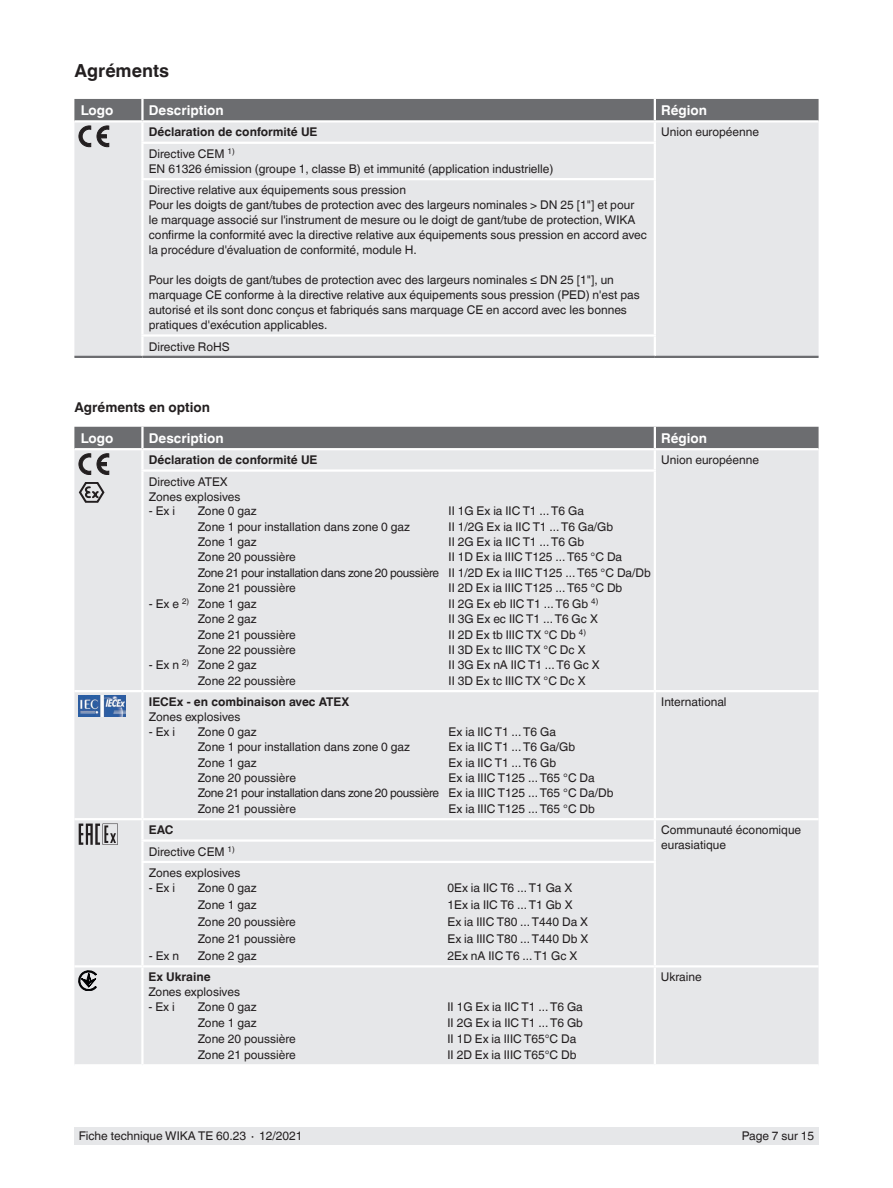
<style>
.page{position:relative;width:893px;height:1188px;background:#fff}
.page>*{position:absolute;margin:0;border:0;box-sizing:border-box;transform-origin:0 0}
.t1{font:700 18px "Helvetica World";color:#231f20}
.t2{font:700 13.5px "Helvetica World";color:#fff}
.t3{font:700 13.5px "Helvetica World";color:#231f20}
.t4{font:12px/15px "Helvetica World";color:#231f20}
.t5{font:700 12px "Helvetica World";color:#231f20}
</style>
<div class="page">
<div style="left:74px;top:1128px;width:745px;height:17px;background:#e6e7e9"></div>
<div style="left:74px;top:147px;width:745px;height:209px;background:#e6e7e9"></div>
<hr style="left:74px;top:356px;width:68px;height:2px;background:#6c6d70">
<hr style="left:655px;top:356px;width:164px;height:2px;background:#6c6d70">
<hr style="left:141px;top:178px;width:515px;height:2px;background:#fff">
<hr style="left:141px;top:334px;width:515px;height:3px;background:#fff">
<hr style="left:141px;top:144px;width:3px;height:34px;background:#fff">
<hr style="left:141px;top:180px;width:3px;height:154px;background:#fff">
<hr style="left:141px;top:337px;width:3px;height:19px;background:#fff">
<hr style="left:654px;top:144px;width:2px;height:34px;background:#fff">
<hr style="left:654px;top:180px;width:2px;height:154px;background:#fff">
<svg style="left:654px;top:337px;width:2px;height:19px"></svg>
<hr style="left:142px;top:356px;width:513px;height:2px;background:#6c6d70">
<div style="left:74px;top:475px;width:745px;height:589px;background:#e6e7e9"></div>
<hr style="left:142px;top:818px;width:513px;height:2px;background:#fff">
<hr style="left:141px;top:839px;width:515px;height:3px;background:#fff">
<hr style="left:141px;top:861px;width:515px;height:2px;background:#fff">
<hr style="left:654px;top:968px;width:2px;height:96px;background:#fff">
<hr style="left:142px;top:965px;width:513px;height:3px;background:#fff">
<hr style="left:655px;top:965px;width:164px;height:3px;background:#fff">
<hr style="left:74px;top:690px;width:68px;height:2px;background:#fff">
<hr style="left:142px;top:690px;width:513px;height:2px;background:#fff">
<hr style="left:74px;top:965px;width:68px;height:3px;background:#fff">
<hr style="left:141px;top:968px;width:3px;height:96px;background:#fff">
<hr style="left:654px;top:692px;width:2px;height:126px;background:#fff">
<hr style="left:141px;top:472px;width:3px;height:218px;background:#fff">
<hr style="left:141px;top:692px;width:3px;height:126px;background:#fff">
<hr style="left:141px;top:863px;width:3px;height:102px;background:#fff">
<hr style="left:654px;top:472px;width:2px;height:218px;background:#fff">
<hr style="left:655px;top:690px;width:164px;height:2px;background:#fff">
<svg style="left:654px;top:820px;width:2px;height:41px"></svg>
<hr style="left:654px;top:863px;width:2px;height:102px;background:#fff">
<hr style="left:655px;top:818px;width:164px;height:2px;background:#fff">
<hr style="left:74px;top:818px;width:68px;height:2px;background:#fff">
<hr style="left:141px;top:820px;width:3px;height:19px;background:#fff">
<hr style="left:141px;top:842px;width:3px;height:19px;background:#fff">
<svg style="left:74px;top:99px;width:745px;height:48px;background:#b0b1b3"></svg>
<svg style="left:74px;top:427px;width:745px;height:48px;background:#b1b2b4"></svg>
<svg style="left:79px;top:482px;width:26px;height:21px"></svg>
<img style="left:79px;top:695px;width:47px;height:22px">
<svg style="left:79px;top:824px;width:39px;height:21px"></svg>
<svg style="left:79px;top:971px;width:17px;height:20px"></svg>
<h1 class="t1" style="left:74px;top:60px;width:96px">Agréments</h1>
<p class="t2" style="left:81px;top:102px;width:34px">Logo</p>
<p class="t2" style="left:149px;top:102px;width:76px">Description</p>
<p class="t2" style="left:661px;top:102px;width:47px">Région</p>
<p class="t5" style="left:149px;top:125px;width:170px">Déclaration de conformité UE</p>
<p class="t4" style="left:661px;top:125px;width:99px">Union européenne</p>
<p class="t4" style="left:149px;top:146px;width:406px">Directive CEM <sup>1)<br></sup>EN 61326 émission (groupe 1, classe B) et immunité (application industrielle)</p>
<p class="t4" style="left:149px;top:182px;width:500px">Directive relative aux équipements sous pression<br>Pour les doigts de gant/tubes de protection avec des largeurs nominales &gt; DN 25 [1"] et pour<br>le marquage associé sur l'instrument de mesure ou le doigt de gant/tube de protection, WIKA confirme la conformité avec la directive relative aux équipements sous pression en accord avec la procédure d'évaluation de conformité, module H.</p>
<p class="t4" style="left:149px;top:272px;width:492px">Pour les doigts de gant/tubes de protection avec des largeurs nominales ≤ DN 25 [1"], un marquage CE conforme à la directive relative aux équipements sous pression (PED) n'est pas autorisé et ils sont donc conçus et fabriqués sans marquage CE en accord avec les bonnes pratiques d'exécution applicables.</p>
<p class="t4" style="left:149px;top:339px;width:82px">Directive RoHS</p>
<p class="t3" style="left:74px;top:399px;width:137px">Agréments en option</p>
<p class="t2" style="left:81px;top:430px;width:34px">Logo</p>
<p class="t2" style="left:149px;top:430px;width:76px">Description</p>
<p class="t2" style="left:661px;top:430px;width:47px">Région</p>
<p class="t5" style="left:149px;top:453px;width:170px">Déclaration de conformité UE</p>
<p class="t4" style="left:661px;top:453px;width:99px">Union européenne</p>
<p class="t4" style="left:149px;top:474px;width:93px">Directive ATEX<br>Zones explosives</p>
<p class="t4" style="left:149px;top:504px;width:28px">- Ex i</p>
<p class="t4" style="left:198px;top:504px;width:60px">Zone 0 gaz</p>
<p class="t4" style="left:449px;top:504px;width:137px">II 1G Ex ia IIC T1 ... T6 Ga</p>
<p class="t4" style="left:198px;top:519px;width:214px">Zone 1 pour installation dans zone 0 gaz</p>
<p class="t4" style="left:449px;top:519px;width:166px">II 1/2G Ex ia IIC T1 ... T6 Ga/Gb</p>
<p class="t4" style="left:198px;top:534px;width:60px">Zone 1 gaz</p>
<p class="t4" style="left:449px;top:534px;width:137px">II 2G Ex ia IIC T1 ... T6 Gb</p>
<p class="t4" style="left:198px;top:550px;width:100px">Zone 20 poussière</p>
<p class="t4" style="left:198px;top:550px;width:455px;line-height:15.5px;text-indent:251px">II 1D Ex ia IIIC T125 ... T65 °C Da<br>Zone 21 pour installation dans zone 20 poussière II 1/2D Ex ia IIIC T125 ... T65 °C Da/Db<br>Zone 21 poussière</p>
<p class="t4" style="left:449px;top:581px;width:175px">II 2D Ex ia IIIC T125 ... T65 °C Db</p>
<p class="t4" style="left:149px;top:596px;width:109px">- Ex e <sup>2)</sup> Zone 1 gaz</p>
<p class="t4" style="left:449px;top:596px;width:151px">II 2G Ex eb IIC T1 ... T6 Gb <sup>4)</sup></p>
<p class="t4" style="left:198px;top:611px;width:60px">Zone 2 gaz</p>
<p class="t4" style="left:449px;top:611px;width:151px">II 3G Ex ec IIC T1 ... T6 Gc X</p>
<p class="t4" style="left:198px;top:627px;width:100px">Zone 21 poussière</p>
<p class="t4" style="left:449px;top:627px;width:139px">II 2D Ex tb IIIC TX °C Db <sup>4)</sup></p>
<p class="t4" style="left:198px;top:642px;width:100px">Zone 22 poussière</p>
<p class="t4" style="left:449px;top:642px;width:138px">II 3D Ex tc IIIC TX °C Dc X</p>
<p class="t4" style="left:149px;top:658px;width:109px">- Ex n <sup>2)</sup> Zone 2 gaz</p>
<p class="t4" style="left:449px;top:658px;width:153px">II 3G Ex nA IIC T1 ... T6 Gc X</p>
<p class="t4" style="left:198px;top:673px;width:100px">Zone 22 poussière</p>
<p class="t4" style="left:449px;top:673px;width:138px">II 3D Ex tc IIIC TX °C Dc X</p>
<p class="t5" style="left:149px;top:695px;width:202px">IECEx - en combinaison avec ATEX</p>
<p class="t4" style="left:149px;top:709px;width:93px">Zones explosives</p>
<p class="t4" style="left:149px;top:724px;width:28px">- Ex i</p>
<p class="t4" style="left:198px;top:724px;width:60px">Zone 0 gaz</p>
<p class="t4" style="left:449px;top:724px;width:109px">Ex ia IIC T1 ... T6 Ga</p>
<p class="t4" style="left:198px;top:740px;width:214px">Zone 1 pour installation dans zone 0 gaz</p>
<p class="t4" style="left:449px;top:740px;width:128px">Ex ia IIC T1 ... T6 Ga/Gb</p>
<p class="t4" style="left:198px;top:755px;width:60px">Zone 1 gaz</p>
<p class="t4" style="left:449px;top:755px;width:109px">Ex ia IIC T1 ... T6 Gb</p>
<p class="t4" style="left:198px;top:770px;width:100px">Zone 20 poussière</p>
<p class="t4" style="left:198px;top:770px;width:417px;line-height:15.5px;text-indent:251px">Ex ia IIIC T125 ... T65 °C Da<br>Zone 21 pour installation dans zone 20 poussière Ex ia IIIC T125 ... T65 °C Da/Db<br>Zone 21 poussière</p>
<p class="t4" style="left:449px;top:801px;width:148px">Ex ia IIIC T125 ... T65 °C Db</p>
<p class="t4" style="left:661px;top:695px;width:67px">International</p>
<p class="t5" style="left:149px;top:823px;width:26px">EAC</p>
<p class="t4" style="left:661px;top:823px;width:142px">Communauté économique eurasiatique</p>
<p class="t4" style="left:149px;top:841px;width:93px;line-height:21.3px">Directive CEM <sup>1)<br></sup>Zones explosives</p>
<p class="t4" style="left:149px;top:880px;width:28px">- Ex i</p>
<p class="t4" style="left:198px;top:880px;width:60px">Zone 0 gaz</p>
<p class="t4" style="left:448px;top:880px;width:126px">0Ex ia IIC T6 ... T1 Ga X</p>
<p class="t4" style="left:198px;top:897px;width:60px">Zone 1 gaz</p>
<p class="t4" style="left:448px;top:897px;width:127px">1Ex ia IIC T6 ... T1 Gb X</p>
<p class="t4" style="left:198px;top:914px;width:100px">Zone 20 poussière</p>
<p class="t4" style="left:448px;top:914px;width:142px">Ex ia IIIC T80 ... T440 Da X</p>
<p class="t4" style="left:198px;top:931px;width:100px">Zone 21 poussière</p>
<p class="t4" style="left:448px;top:931px;width:142px">Ex ia IIIC T80 ... T440 Db X</p>
<p class="t4" style="left:149px;top:948px;width:32px">- Ex n</p>
<p class="t4" style="left:198px;top:948px;width:60px">Zone 2 gaz</p>
<p class="t4" style="left:448px;top:948px;width:131px">2Ex nA IIC T6 ... T1 Gc X</p>
<p class="t5" style="left:148px;top:970px;width:64px">Ex Ukraine</p>
<p class="t4" style="left:148px;top:984px;width:93px">Zones explosives</p>
<p class="t4" style="left:148px;top:999px;width:28px">- Ex i</p>
<p class="t4" style="left:198px;top:999px;width:60px">Zone 0 gaz</p>
<p class="t4" style="left:448px;top:999px;width:137px">II 1G Ex ia IIC T1 ... T6 Ga</p>
<p class="t4" style="left:198px;top:1015px;width:60px">Zone 1 gaz</p>
<p class="t4" style="left:448px;top:1015px;width:137px">II 2G Ex ia IIC T1 ... T6 Gb</p>
<p class="t4" style="left:198px;top:1031px;width:100px">Zone 20 poussière</p>
<p class="t4" style="left:448px;top:1031px;width:130px">II 1D Ex ia IIIC T65°C Da</p>
<p class="t4" style="left:198px;top:1048px;width:100px">Zone 21 poussière</p>
<p class="t4" style="left:448px;top:1048px;width:130px">II 2D Ex ia IIIC T65°C Db</p>
<p class="t4" style="left:661px;top:969px;width:42px">Ukraine</p>
<p class="t4" style="left:79px;top:1129px;width:225px">Fiche technique WIKA TE 60.23 ∙ 12/2021</p>
<p class="t4" style="left:742px;top:1129px;width:74px">Page 7 sur 15</p>
</div>
